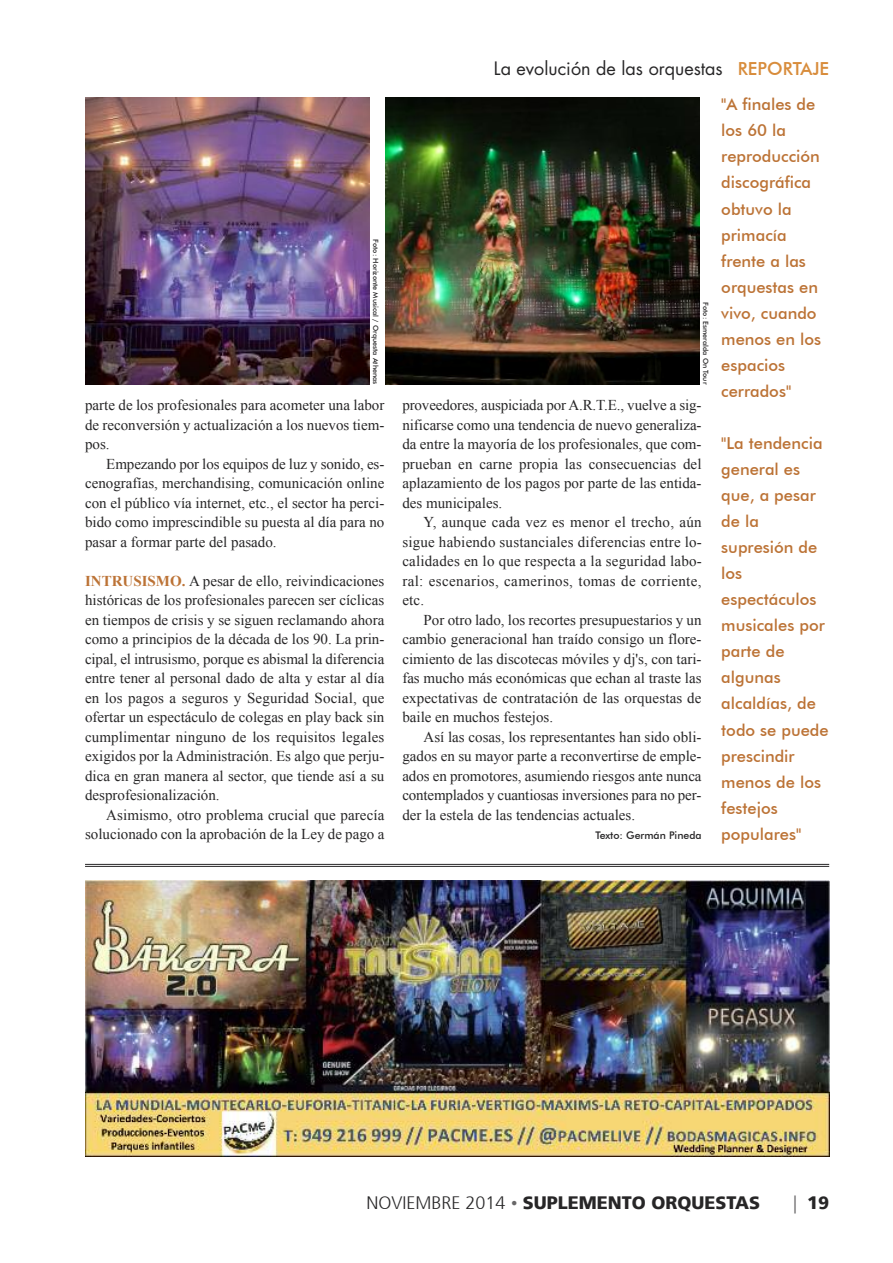
<style>
.page{position:relative;width:893px;height:1263px;background:#fff}
.page>*{position:absolute;margin:0;border:0;box-sizing:border-box;transform-origin:0 0}
.t1{font:900 18px "Frutiger 75";color:#272627}
.t2{font:18px "Futura Std";color:#272627}
.t3{font:500 16.5px/26.1px "Futura BT";color:#bc7336}
.t4{font:15px/19.5px "Times New Roman";color:#272627;text-align:justify}
.t5{font:500 10.5px "Futura BT";color:#272627}
.t6{font:500 7.2px "Futura BT";color:#272627}
.s1{font-weight:700;color:#bc7336}
.s2{font-family:"Futura BT";font-weight:500;color:#d88c3b}
.s3{font-family:"Frutiger 45";font-weight:300}
.s4{font-family:"Times New Roman";font-weight:400;color:#686768}
.s5{font-family:"Frutiger 45";font-weight:300;color:#686768}
</style>
<div class="page">
<img style="left:85px;top:880px;width:744px;height:276px">
<hr style="left:85px;top:864px;width:744px;height:1px;background:#272627">
<hr style="left:85px;top:866px;width:744px;height:1px;background:#272627">
<img style="left:85px;top:98px;width:285px;height:287px">
<img style="left:386px;top:98px;width:313px;height:287px">
<p class="t6" style="left:380px;top:239px;width:147px;rotate:90deg">Foto: Horizonte Musical / Orquesta Athenas</p>
<p class="t4" style="left:85px;top:395px;width:301px">parte de los profesionales para acometer una labor de reconversión y actualización a los nuevos tiem&shy;pos.</p>
<p class="t4" style="left:85px;top:454px;width:301px;text-indent:21px">Empezando por los equipos de luz y sonido, es&shy;cenografías, merchandising, comunicación online con el público vía internet, etc., el sector ha perci&shy;bido como imprescindible su puesta al día para no pasar a formar parte del pasado.</p>
<p class="t4" style="left:85px;top:571px;width:301px"><span class="s1">INTRUSISMO.</span> A pesar de ello, reivindicaciones históricas de los profesionales parecen ser cíclicas en tiempos de crisis y se siguen reclamando ahora como a principios de la década de los 90. La prin&shy;cipal, el intrusismo, porque es abismal la diferencia entre tener al personal dado de alta y estar al día en los pagos a seguros y Seguridad Social, que ofertar un espectáculo de colegas en play back sin cumplimentar ninguno de los requisitos legales exigidos por la Administración. Es algo que perju&shy;dica en gran manera al sector, que tiende así a su desprofesionalización.</p>
<p class="t4" style="left:85px;top:805px;width:301px;text-align:right">Asimismo, otro problema crucial que parecía solucionado con la aprobación de la Ley de pago a</p>
<p class="t2" style="left:494px;top:57px;width:337px">La evolución de las orquestas <span class="s2">REPORTAJE</span></p>
<p class="t6" style="left:710px;top:302px;width:84px;rotate:90deg">Foto: Esmeralda On Tour</p>
<p class="t4" style="left:402px;top:395px;width:301px">proveedores, auspiciada por A.R.T.E., vuelve a sig&shy;nificarse como una tendencia de nuevo generaliza&shy;da entre la mayoría de los profesionales, que com&shy;prueban en carne propia las consecuencias del aplazamiento de los pagos por parte de las entida&shy;des municipales.</p>
<p class="t4" style="left:402px;top:512px;width:301px;text-indent:21px">Y, aunque cada vez es menor el trecho, aún sigue habiendo sustanciales diferencias entre lo&shy;calidades en lo que respecta a la seguridad labo&shy;ral: escenarios, camerinos, tomas de corriente, etc.</p>
<p class="t4" style="left:402px;top:610px;width:301px;text-indent:21px">Por otro lado, los recortes presupuestarios y un cambio generacional han traído consigo un flore&shy;cimiento de las discotecas móviles y dj's, con tari&shy;fas mucho más económicas que echan al traste las expectativas de contratación de las orquestas de baile en muchos festejos.</p>
<p class="t4" style="left:402px;top:727px;width:301px;text-indent:21px">Así las cosas, los representantes han sido obli&shy;gados en su mayor parte a reconvertirse de emple&shy;ados en promotores, asumiendo riesgos ante nunca contemplados y cuantiosas inversiones para no per&shy;der la estela de las tendencias actuales.</p>
<p class="t5" style="left:595px;top:829px;width:108px">Texto: Germán Pineda</p>
<p class="t3" style="left:721px;top:91px;width:101px">"A finales de los 60 la reproducción discográfica obtuvo la primacía frente a las orquestas en vivo, cuando menos en los espacios cerrados"</p>
<p class="t3" style="left:721px;top:430px;width:109px">"La tendencia general es que, a pesar de la supresión de los espectáculos musicales por parte de algunas alcaldías, de todo se puede prescindir menos de los festejos populares"</p>
<p class="t1" style="left:366px;top:1196px;width:395px"><span class="s3">NOVIEMBRE 2014</span> <span class="s4">•</span> SUPLEMENTO ORQUESTAS</p>
<p class="t1" style="left:793px;top:1196px;width:38px"><span class="s5">|</span> 19</p>
</div>
